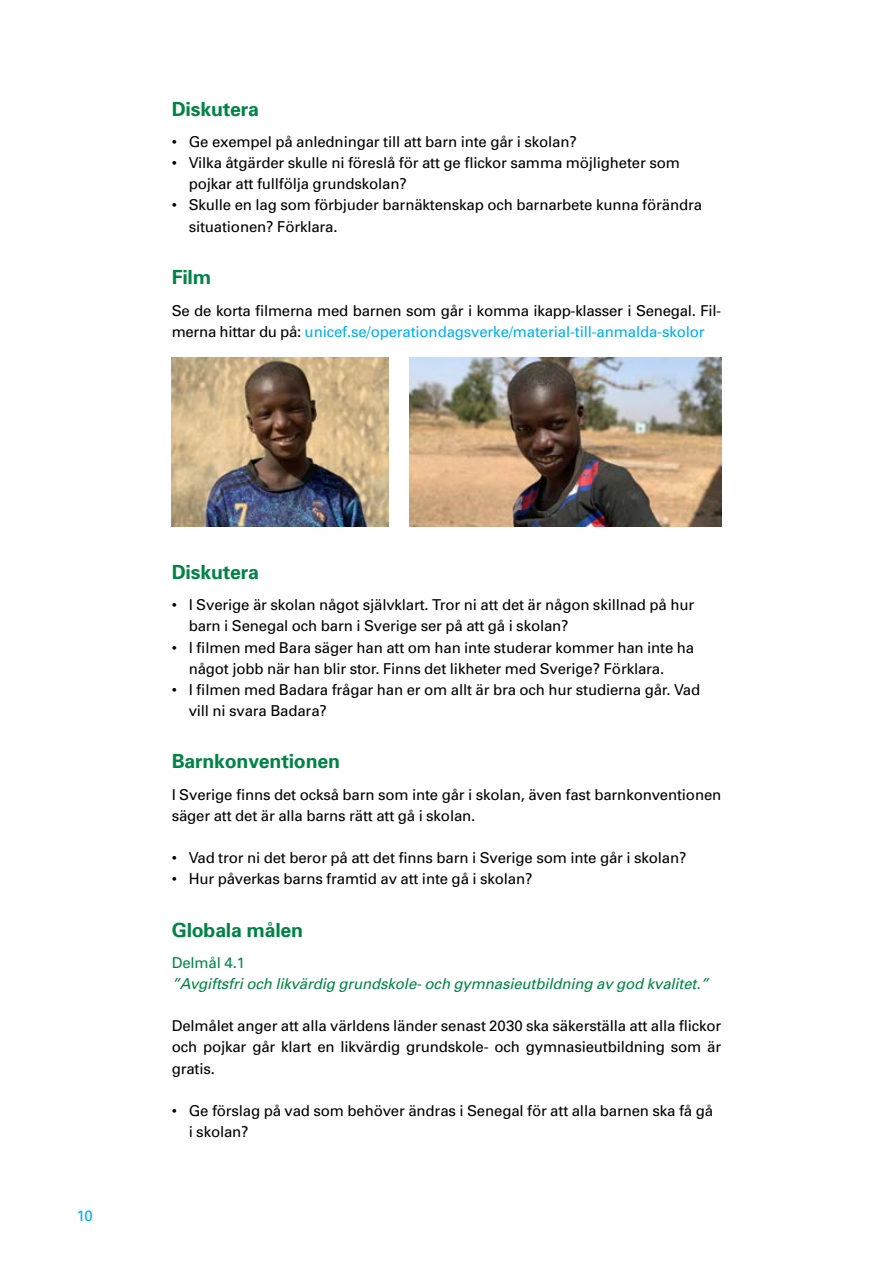
<style>
.page{position:relative;width:893px;height:1263px;background:#fff}
.page>*{position:absolute;margin:0;border:0;box-sizing:border-box;transform-origin:0 0}
.t1{font:700 19.5px "Univers";letter-spacing:-.01em;color:#008445}
.t2{font:15px/21px "Univers";letter-spacing:-.01em;color:#000}
.t3{font:italic 15px/21px "Univers";letter-spacing:-.01em;color:#008445}
.t4{font:15px "Univers";color:#00aeef}
.s1{color:#00aeef}
.s2{font-style:normal}
.s3{font-family:"Univers LT Std";font-style:normal}
.s4{font-family:"Univers LT Std"}
</style>
<div class="page">
<svg style="left:303px;top:357px;width:281px;height:7px"></svg>
<svg style="left:591px;top:357px;width:117px;height:1px"></svg>
<img style="left:409px;top:358px;width:312px;height:168px">
<img style="left:172px;top:358px;width:216px;height:168px">
<h1 class="t1" style="left:172px;top:96px;width:89px">Diskutera</h1>
<p class="t2" style="left:172px;top:131px;width:407px">• Ge exempel på anledningar till att barn inte går i skolan?</p>
<p class="t2" style="left:189px;top:152px;width:493px;text-indent:-17px">• Vilka åtgärder skulle ni föreslå för att ge flickor samma möjligheter som pojkar att fullfölja grundskolan?</p>
<p class="t2" style="left:189px;top:194px;width:515px;text-indent:-17px">• Skulle en lag som förbjuder barnäktenskap och barnarbete kunna förändra situationen? Förklara.</p>
<h1 class="t1" style="left:172px;top:265px;width:41px">Film</h1>
<p class="t2" style="left:172px;top:300px;width:551px">Se de korta filmerna med barnen som går i komma ikapp-klasser i Senegal. Fil&shy;merna hittar du på: <span class="s1">unicef.se/operationdagsverke/material-till-anmalda-skolor</span></p>
<p class="t4" style="left:77px;top:1206px;width:18px">10</p>
<h1 class="t1" style="left:172px;top:559px;width:89px">Diskutera</h1>
<p class="t2" style="left:189px;top:594px;width:507px;text-indent:-17px">• I Sverige är skolan något självklart. Tror ni att det är någon skillnad på hur barn i Senegal och barn i Sverige ser på att gå i skolan?</p>
<p class="t2" style="left:189px;top:636px;width:507px;text-indent:-17px">• I filmen med Bara säger han att om han inte studerar kommer han inte ha något jobb när han blir stor. Finns det likheter med Sverige? Förklara.</p>
<p class="t2" style="left:189px;top:678px;width:513px;text-indent:-17px">• I filmen med Badara frågar han er om allt är bra och hur studierna går. Vad vill ni svara Badara?</p>
<h1 class="t1" style="left:172px;top:749px;width:170px">Barnkonventionen</h1>
<p class="t2" style="left:172px;top:784px;width:551px">I Sverige finns det också barn som inte går i skolan, även fast barnkonventionen säger att det är alla barns rätt att gå i skolan.</p>
<p class="t2" style="left:172px;top:847px;width:516px">• Vad tror ni det beror på att det finns barn i Sverige som inte går i skolan?</p>
<p class="t2" style="left:172px;top:868px;width:362px">• Hur påverkas barns framtid av att inte gå i skolan?</p>
<h1 class="t1" style="left:172px;top:917px;width:133px">Globala målen</h1>
<p class="t3" style="left:172px;top:952px;width:539px"><span class="s2">Delmål</span> <span class="s3">4</span><span class="s2">.</span><span class="s3">1<br></span>”Avgiftsfri och likvärdig grundskole- och gymnasieutbildning av god kvalitet.”</p>
<p class="t2" style="left:172px;top:1015px;width:551px;text-align:justify">Delmålet anger att alla världens länder senast <span class="s4">2030</span> ska säkerställa att alla flickor och pojkar går klart en likvärdig grundskole- och gymnasieutbildning som är gratis.</p>
<p class="t2" style="left:189px;top:1099px;width:526px;text-indent:-17px">• Ge förslag på vad som behöver ändras i Senegal för att alla barnen ska få gå i skolan?</p>
</div>
